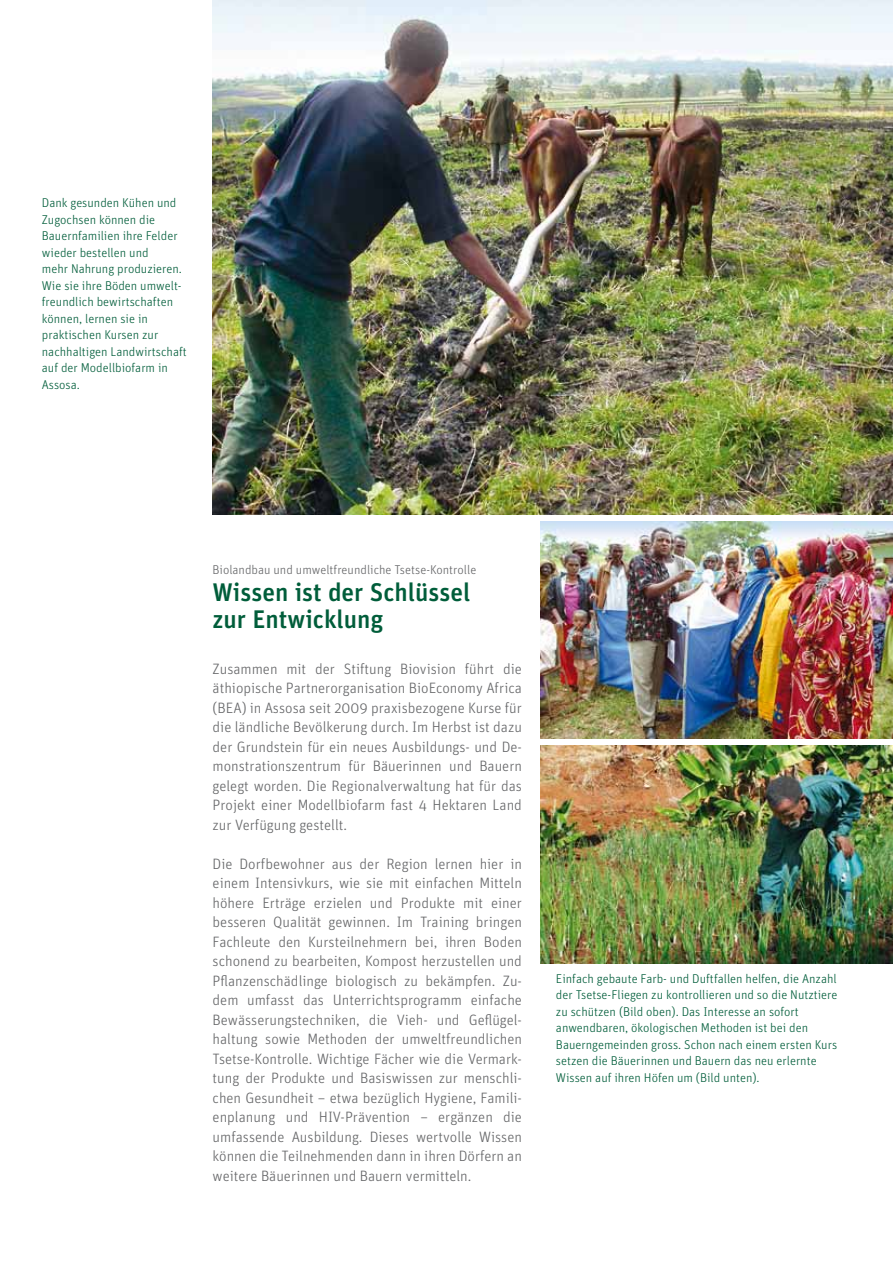
<style>
.page{position:relative;width:893px;height:1263px;background:#fff}
.page>*{position:absolute;margin:0;border:0;box-sizing:border-box;transform-origin:0 0}
.t1{font:500 25.5px/27px "Unit OT";color:#005d3a}
.t2{font:300 15px/19.5px "Unit OT";color:#646567;text-align:justify}
.t3{font:300 12.75px/16.5px "Unit OT";color:#005d3a}
.t4{font:300 12.75px "Unit OT";color:#646567}
</style>
<div class="page">
<img style="left:541px;top:521px;width:352px;height:218px">
<img style="left:541px;top:746px;width:352px;height:217px">
<img style="left:213px;top:0;width:680px;height:514px">
<p class="t3" style="left:42px;top:195px;width:146px">Dank gesunden Kühen und<br>Zugochsen können die<br>Bauernfamilien ihre Felder wieder bestellen und<br>mehr Nahrung produzieren.<br>Wie sie ihre Böden umwelt&shy;freundlich bewirtschaften können, lernen sie in praktischen Kursen zur nachhaltigen Landwirtschaft auf der Modellbiofarm in<br>Assosa.</p>
<p class="t4" style="left:213px;top:562px;width:265px">Biolandbau und umweltfreundliche Tsetse-Kontrolle</p>
<h1 class="t1" style="left:213px;top:579px;width:259px">Wissen ist der Schlüssel zur Entwicklung</h1>
<p class="t2" style="left:213px;top:659px;width:311px">Zusammen mit der Stiftung Biovision führt die äthiopische Partnerorganisation BioEconomy Africa (BEA) in Assosa seit 2009 praxisbezogene Kurse für die ländliche Bevölkerung durch. Im Herbst ist dazu der Grundstein für ein neues Ausbildungs- und De&shy;monstrationszentrum für Bäuerinnen und Bauern gelegt worden. Die Regionalverwaltung hat für das Projekt einer Modellbiofarm fast 4 Hektaren Land zur Verfügung gestellt.</p>
<p class="t2" style="left:213px;top:854px;width:311px">Die Dorfbewohner aus der Region lernen hier in einem Intensivkurs, wie sie mit einfachen Mitteln höhere Erträge erzielen und Produkte mit einer besseren Qualität gewinnen. Im Training bringen Fachleute den Kursteilnehmern bei, ihren Boden schonend zu bearbeiten, Kompost herzustellen und Pflanzenschädlinge biologisch zu bekämpfen. Zu&shy;dem umfasst das Unterrichtsprogramm einfache Bewässerungstechniken, die Vieh- und Geflügel&shy;haltung sowie Methoden der umweltfreundlichen Tsetse-Kontrolle. Wichtige Fächer wie die Vermark&shy;tung der Produkte und Basiswissen zur menschli&shy;chen Gesundheit – etwa bezüglich Hygiene, Famili&shy;enplanung und HIV-Prävention – ergänzen die umfassende Ausbildung. Dieses wertvolle Wissen können die Teilnehmenden dann in ihren Dörfern an weitere Bäuerinnen und Bauern vermitteln.</p>
<p class="t3" style="left:556px;top:970px;width:283px">Einfach gebaute Farb- und Duftfallen helfen, die Anzahl der Tsetse-Fliegen zu kontrollieren und so die Nutztiere zu schützen (Bild oben). Das Interesse an sofort anwendbaren, ökologischen Methoden ist bei den Bauerngemeinden gross. Schon nach einem ersten Kurs setzen die Bäuerinnen und Bauern das neu erlernte Wissen auf ihren Höfen um (Bild unten).</p>
</div>
